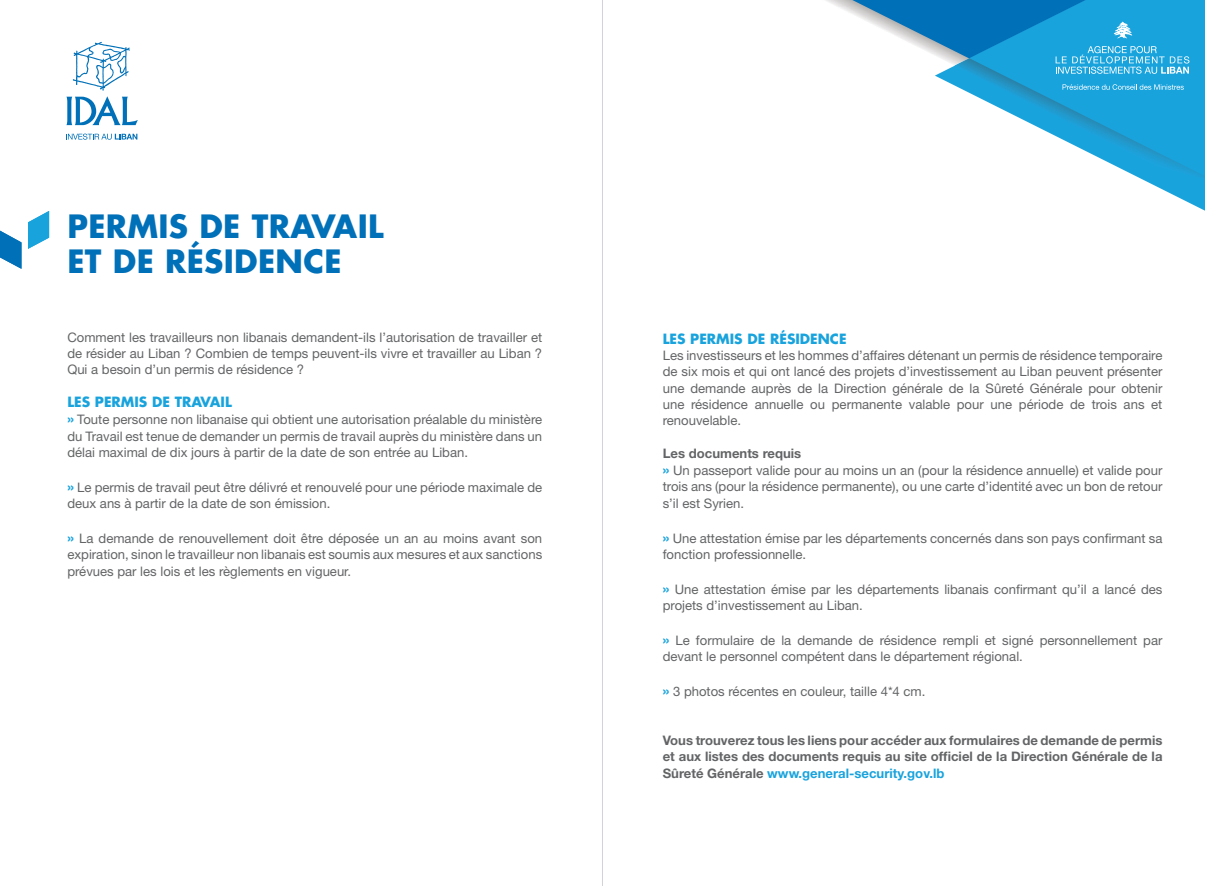
<style>
.page{position:relative;width:1205px;height:886px;background:#fff}
.page>*{position:absolute;margin:0;border:0;box-sizing:border-box;transform-origin:0 0}
.t1{font:700 31.25px/35px "Futura Std";letter-spacing:.01em;color:#0070b9}
.t2{font:700 13.75px "Futura Std";color:#19a3dd}
.t3{font:13.12px/16.2px "Helvetica Neue LT Std";color:#636466}
.t4{font:700 13.12px/16.2px "Helvetica Neue LT Std";color:#636466;text-align:justify}
.s1{font-weight:700;font-size:15px;color:#19a3dd}
.s2{font-weight:700}
.s3{color:#19a3dd}
</style>
<div class="page">
<svg style="left:28px;top:211px;width:21px;height:38px"></svg>
<svg style="left:0;top:231px;width:21px;height:38px"></svg>
<svg style="left:1142px;top:179px;width:63px;height:32px"></svg>
<img style="left:1136px;top:176px;width:69px;height:3px">
<hr style="left:602px;top:0;width:1px;height:886px;background:#d1d3d4">
<svg style="left:66px;top:134px;width:71px;height:6px"></svg>
<svg style="left:66px;top:42px;width:72px;height:83px"></svg>
<svg style="left:852px;top:0;width:353px;height:176px"></svg>
<h1 class="t1" style="left:67px;top:208px;width:318px">PERMIS DE TRAVAIL<br>ET DE RÉSIDENCE</h1>
<p class="t3" style="left:67px;top:329px;width:476px;text-align:justify">Comment les travailleurs non libanais demandent-ils l’autorisation de travailler et de résider au Liban ? Combien de temps peuvent-ils vivre et travailler au Liban ?<br>Qui a besoin d’un permis de résidence ?</p>
<p class="t2" style="left:67px;top:393px;width:166px">LES PERMIS DE TRAVAIL</p>
<p class="t3" style="left:67px;top:411px;width:476px;text-align:justify"><span class="s1">»</span> Toute personne non libanaise qui obtient une autorisation préalable du ministère du Travail est tenue de demander un permis de travail auprès du ministère dans un délai maximal de dix jours à partir de la date de son entrée au Liban.</p>
<p class="t3" style="left:67px;top:479px;width:476px"><span class="s1">»</span> Le permis de travail peut être délivré et renouvelé pour une période maximale de deux ans à partir de la date de son émission.</p>
<p class="t3" style="left:67px;top:530px;width:476px;text-align:justify"><span class="s1">»</span> La demande de renouvellement doit être déposée un an au moins avant son expiration, sinon le travailleur non libanais est soumis aux mesures et aux sanctions prévues par les lois et les règlements en vigueur.</p>
<p class="t2" style="left:663px;top:329px;width:185px">LES PERMIS DE RÉSIDENCE</p>
<p class="t3" style="left:663px;top:347px;width:501px;text-align:justify">Les investisseurs et les hommes d’affaires détenant un permis de résidence temporaire de six mois et qui ont lancé des projets d’investissement au Liban peuvent présenter une demande auprès de la Direction générale de la Sûreté Générale pour obtenir une résidence annuelle ou permanente valable pour une période de trois ans et renouvelable.</p>
<p class="t3" style="left:663px;top:444px;width:501px;line-height:17.5px"><span class="s2">Les documents requis<br></span><span class="s1">»</span> Un passeport valide pour au moins un an (pour la résidence annuelle) et valide pour</p>
<p class="t3" style="left:663px;top:478px;width:501px">trois ans (pour la résidence permanente), ou une carte d’identité avec un bon de retour s’il est Syrien.</p>
<p class="t3" style="left:663px;top:530px;width:501px"><span class="s1">»</span> Une attestation émise par les départements concernés dans son pays confirmant sa fonction professionnelle.</p>
<p class="t3" style="left:663px;top:581px;width:501px"><span class="s1">»</span> Une attestation émise par les départements libanais confirmant qu’il a lancé des projets d’investissement au Liban.</p>
<p class="t3" style="left:663px;top:632px;width:501px"><span class="s1">»</span> Le formulaire de la demande de résidence rempli et signé personnellement par devant le personnel compétent dans le département régional.</p>
<p class="t3" style="left:663px;top:683px;width:264px"><span class="s1">»</span> 3 photos récentes en couleur, taille 4*4 cm.</p>
<p class="t4" style="left:663px;top:732px;width:501px">Vous trouverez tous les liens pour accéder aux formulaires de demande de permis et aux listes des documents requis au site officiel de la Direction Générale de la Sûreté Générale <span class="s3">www.general-security.gov.lb</span></p>
</div>
